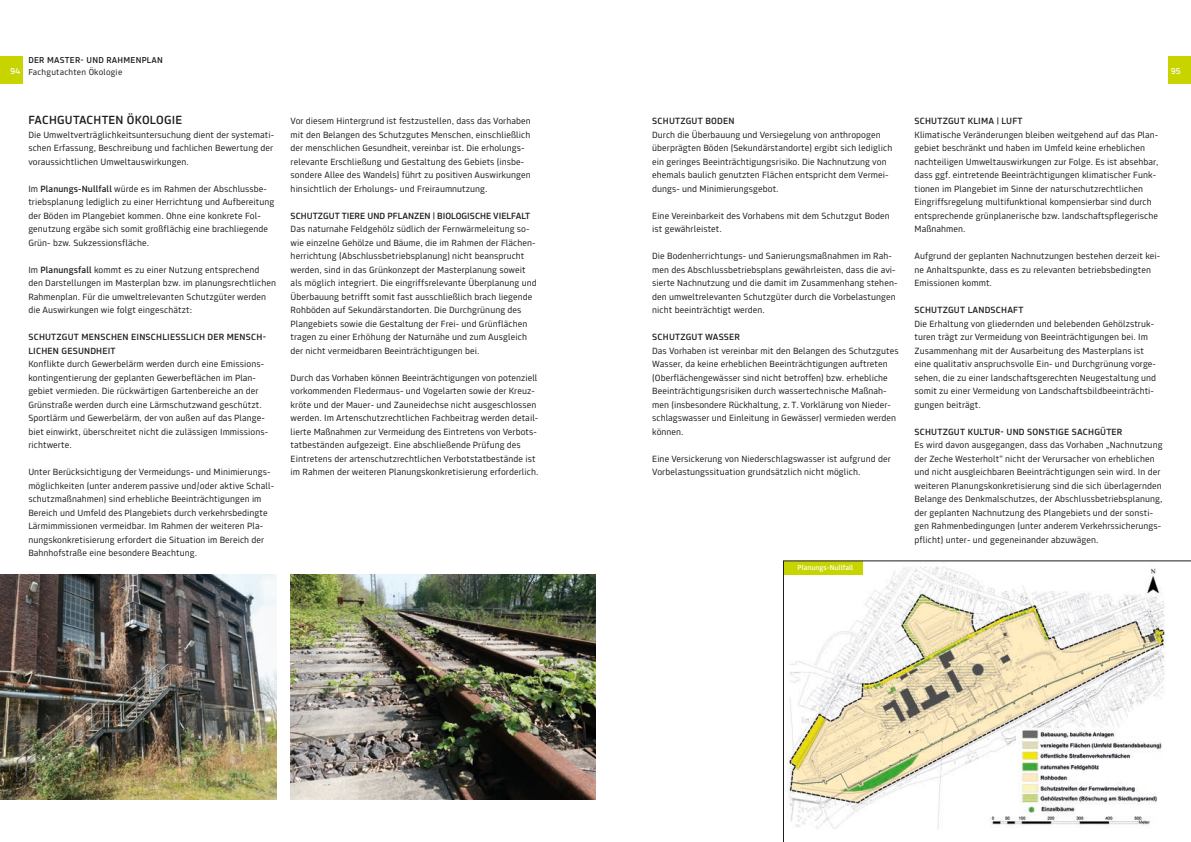
<style>
.page{position:relative;width:1191px;height:842px;background:#fff}
.page>*{position:absolute;margin:0;border:0;box-sizing:border-box;transform-origin:0 0}
.Headline_1_Versalien{font:500 12.5px "Tram Beta 110502 a";letter-spacing:.02em;color:#1d1d1b}
.Fliesstext{font:9.5px/13.5px "Tram Beta 110502 a";letter-spacing:.005em;color:#1d1d1b}
.Fliesstext_bold_Vers{font:500 9.5px/13.5px "Tram Beta 110502 a";letter-spacing:.02em;color:#1d1d1b}
.Fliesstext_bold_Vers-2{font:500 9.5px "Tram Beta 110502 a";color:#1d1d1b}
.Rubrik_bold_links{font:500 9px "Tram Beta 110502 a";letter-spacing:.03em;color:#1d1d1b}
.Rubrik_links{font:9px "Tram Beta 110502 a";letter-spacing:.02em;color:#1d1d1b}
.t1{font:500 9px "Tram Beta 110502 a";color:#fff}
.Legenden_linke_Seite{font:500 7.5px "Tram Beta 110502 a";letter-spacing:.005em;color:#fff}
.s1{font-weight:500}
</style>
<div class="page">
<img style="left:0;top:574px;width:276px;height:225px">
<img style="left:291px;top:574px;width:304px;height:225px">
<div style="left:0;top:57px;width:23px;height:27px;background:#c8d400"></div>
<div style="left:1168px;top:57px;width:23px;height:27px;background:#c8d400"></div>
<svg style="left:783px;top:561px;width:408px;height:281px"></svg>
<p class="Rubrik_bold_links" style="left:28px;top:53px;width:136px">DER MASTER- UND RAHMENPLAN</p>
<p class="Rubrik_links" style="left:28px;top:65px;width:95px">Fachgutachten Ökologie</p>
<p class="Headline_1_Versalien" style="left:28px;top:111px;width:155px">FACHGUTACHTEN ÖKOLOGIE</p>
<p class="Fliesstext" style="left:28px;top:127px;width:247px;text-align:justify">Die Umweltverträglichkeitsuntersuchung dient der systemati&shy;schen Erfassung, Beschreibung und fachlichen Bewertung der voraussichtlichen Umweltauswirkungen.</p>
<p class="Fliesstext" style="left:28px;top:181px;width:248px">Im <span class="s1">Planungs-Nullfall</span> würde es im Rahmen der Abschlussbe&shy;triebsplanung lediglich zu einer Herrichtung und Aufbereitung der Böden im Plangebiet kommen. Ohne eine konkrete Fol&shy;genutzung ergäbe sich somit großflächig eine brachliegende Grün- bzw. Sukzessionsfläche.</p>
<p class="Fliesstext" style="left:28px;top:262px;width:249px">Im <span class="s1">Planungsfall</span> kommt es zu einer Nutzung entsprechend den Darstellungen im Masterplan bzw. im planungsrechtlichen Rahmenplan. Für die umweltrelevanten Schutzgüter werden die Auswirkungen wie folgt eingeschätzt:</p>
<p class="Fliesstext_bold_Vers" style="left:28px;top:330px;width:239px">SCHUTZGUT MENSCHEN EINSCHLIESSLICH DER MENSCH-<br>LICHEN GESUNDHEIT</p>
<p class="Fliesstext" style="left:28px;top:357px;width:241px">Konflikte durch Gewerbelärm werden durch eine Emissions&shy;kontingentierung der geplanten Gewerbeflächen im Plan&shy;gebiet vermieden. Die rückwärtigen Gartenbereiche an der Grünstraße werden durch eine Lärmschutzwand geschützt.<br>Sportlärm und Gewerbelärm, der von außen auf das Plange&shy;biet einwirkt, überschreitet nicht die zulässigen Immissions&shy;richtwerte.</p>
<p class="Fliesstext" style="left:28px;top:465px;width:247px">Unter Berücksichtigung der Vermeidungs- und Minimierungs&shy;möglichkeiten (unter anderem passive und/oder aktive Schall&shy;schutzmaßnahmen) sind erhebliche Beeinträchtigungen im Bereich und Umfeld des Plangebiets durch verkehrsbedingte Lärmimmissionen vermeidbar. Im Rahmen der weiteren Pla&shy;nungskonkretisierung erfordert die Situation im Bereich der Bahnhofstraße eine besondere Beachtung.</p>
<p class="t1" style="left:10px;top:65px;width:12px">94</p>
<p class="t1" style="left:1170px;top:65px;width:11px">95</p>
<p class="Fliesstext" style="left:291px;top:114px;width:242px">Vor diesem Hintergrund ist festzustellen, dass das Vorhaben mit den Belangen des Schutzgutes Menschen, einschließlich der menschlichen Gesundheit, vereinbar ist. Die erholungs&shy;relevante Erschließung und Gestaltung des Gebiets (insbe&shy;sondere Allee des Wandels) führt zu positiven Auswirkungen hinsichtlich der Erholungs- und Freiraumnutzung.</p>
<p class="Fliesstext_bold_Vers-2" style="left:291px;top:209px;width:241px">SCHUTZGUT TIERE UND PFLANZEN | BIOLOGISCHE VIELFALT</p>
<p class="Fliesstext" style="left:291px;top:222px;width:248px">Das naturnahe Feldgehölz südlich der Fernwärmeleitung so&shy;wie einzelne Gehölze und Bäume, die im Rahmen der Flächen&shy;herrichtung (Abschlussbetriebsplanung) nicht beansprucht werden, sind in das Grünkonzept der Masterplanung soweit als möglich integriert. Die eingriffsrelevante Überplanung und Überbauung betrifft somit fast ausschließlich brach liegende Rohböden auf Sekundärstandorten. Die Durchgrünung des Plangebiets sowie die Gestaltung der Frei- und Grünflächen tragen zu einer Erhöhung der Naturnähe und zum Ausgleich der nicht vermeidbaren Beeinträchtigungen bei.</p>
<p class="Fliesstext" style="left:291px;top:370px;width:249px">Durch das Vorhaben können Beeinträchtigungen von potenziell vorkommenden Fledermaus- und Vogelarten sowie der Kreuz&shy;kröte und der Mauer- und Zauneidechse nicht ausgeschlossen werden. Im Artenschutzrechtlichen Fachbeitrag werden detail-</p>
<p class="Fliesstext" style="left:291px;top:424px;width:248px">lierte Maßnahmen zur Vermeidung des Eintretens von Verbots-</p>
<p class="Fliesstext" style="left:291px;top:438px;width:249px">tatbeständen aufgezeigt. Eine abschließende Prüfung des<br>Eintretens der artenschutzrechtlichen Verbotstatbestände ist im Rahmen der weiteren Planungskonkretisierung erforderlich.</p>
<p class="Fliesstext_bold_Vers" style="left:914px;top:114px;width:110px">SCHUTZGUT KLIMA | LUFT</p>
<p class="Fliesstext" style="left:914px;top:127px;width:245px">Klimatische Veränderungen bleiben weitgehend auf das Plan&shy;gebiet beschränkt und haben im Umfeld keine erheblichen nachteiligen Umweltauswirkungen zur Folge. Es ist absehbar, dass ggf. eintretende Beeinträchtigungen klimatischer Funk&shy;tionen im Plangebiet im Sinne der naturschutzrechtlichen Eingriffsregelung multifunktional kompensierbar sind durch entsprechende grünplanerische bzw. landschaftspflegerische Maßnahmen.</p>
<p class="Fliesstext" style="left:914px;top:249px;width:247px">Aufgrund der geplanten Nachnutzungen bestehen derzeit kei&shy;ne Anhaltspunkte, dass es zu relevanten betriebsbedingten<br>Emissionen kommt.</p>
<p class="Fliesstext_bold_Vers" style="left:914px;top:303px;width:110px">SCHUTZGUT LANDSCHAFT</p>
<p class="Fliesstext" style="left:914px;top:316px;width:243px">Die Erhaltung von gliedernden und belebenden Gehölzstruk&shy;turen trägt zur Vermeidung von Beeinträchtigungen bei. Im Zusammenhang mit der Ausarbeitung des Masterplans ist eine qualitativ anspruchsvolle Ein- und Durchgrünung vorge&shy;sehen, die zu einer landschaftsgerechten Neugestaltung und somit zu einer Vermeidung von Landschaftsbildbeeinträchti&shy;gungen beiträgt.</p>
<p class="Fliesstext_bold_Vers" style="left:914px;top:424px;width:209px">SCHUTZGUT KULTUR- UND SONSTIGE SACHGÜTER</p>
<p class="Fliesstext" style="left:914px;top:438px;width:250px">Es wird davon ausgegangen, dass das Vorhaben „Nachnutzung der Zeche Westerholt“ nicht der Verursacher von erheblichen und nicht ausgleichbaren Beeinträchtigungen sein wird. In der weiteren Planungskonkretisierung sind die sich überlagernden Belange des Denkmalschutzes, der Abschlussbetriebsplanung, der geplanten Nachnutzung des Plangebiets und der sonsti&shy;gen Rahmenbedingungen (unter anderem Verkehrssicherungs&shy;pflicht) unter- und gegeneinander abzuwägen.</p>
<p class="Fliesstext_bold_Vers" style="left:652px;top:114px;width:84px">SCHUTZGUT BODEN</p>
<p class="Fliesstext" style="left:652px;top:127px;width:242px">Durch die Überbauung und Versiegelung von anthropogen überprägten Böden (Sekundärstandorte) ergibt sich lediglich ein geringes Beeinträchtigungsrisiko. Die Nachnutzung von ehemals baulich genutzten Flächen entspricht dem Vermei&shy;dungs- und Minimierungsgebot.</p>
<p class="Fliesstext" style="left:652px;top:208px;width:239px">Eine Vereinbarkeit des Vorhabens mit dem Schutzgut Boden ist gewährleistet.</p>
<p class="Fliesstext" style="left:652px;top:249px;width:247px">Die Bodenherrichtungs- und Sanierungsmaßnahmen im Rah&shy;men des Abschlussbetriebsplans gewährleisten, dass die avi&shy;sierte Nachnutzung und die damit im Zusammenhang stehen&shy;den umweltrelevanten Schutzgüter durch die Vorbelastungen nicht beeinträchtigt werden.</p>
<p class="Fliesstext_bold_Vers" style="left:652px;top:330px;width:89px">SCHUTZGUT WASSER</p>
<p class="Fliesstext" style="left:652px;top:343px;width:248px">Das Vorhaben ist vereinbar mit den Belangen des Schutzgutes Wasser, da keine erheblichen Beeinträchtigungen auftreten (Oberflächengewässer sind nicht betroffen) bzw. erhebliche Beeinträchtigungsrisiken durch wassertechnische Maßnah&shy;men (insbesondere Rückhaltung, z. T. Vorklärung von Nieder&shy;schlagswasser und Einleitung in Gewässer) vermieden werden können.</p>
<p class="Fliesstext" style="left:652px;top:451px;width:240px">Eine Versickerung von Niederschlagswasser ist aufgrund der<br>Vorbelastungssituation grundsätzlich nicht möglich.</p>
<p class="Legenden_linke_Seite" style="left:797px;top:562px;width:57px">Planungs-Nullfall</p>
</div>
